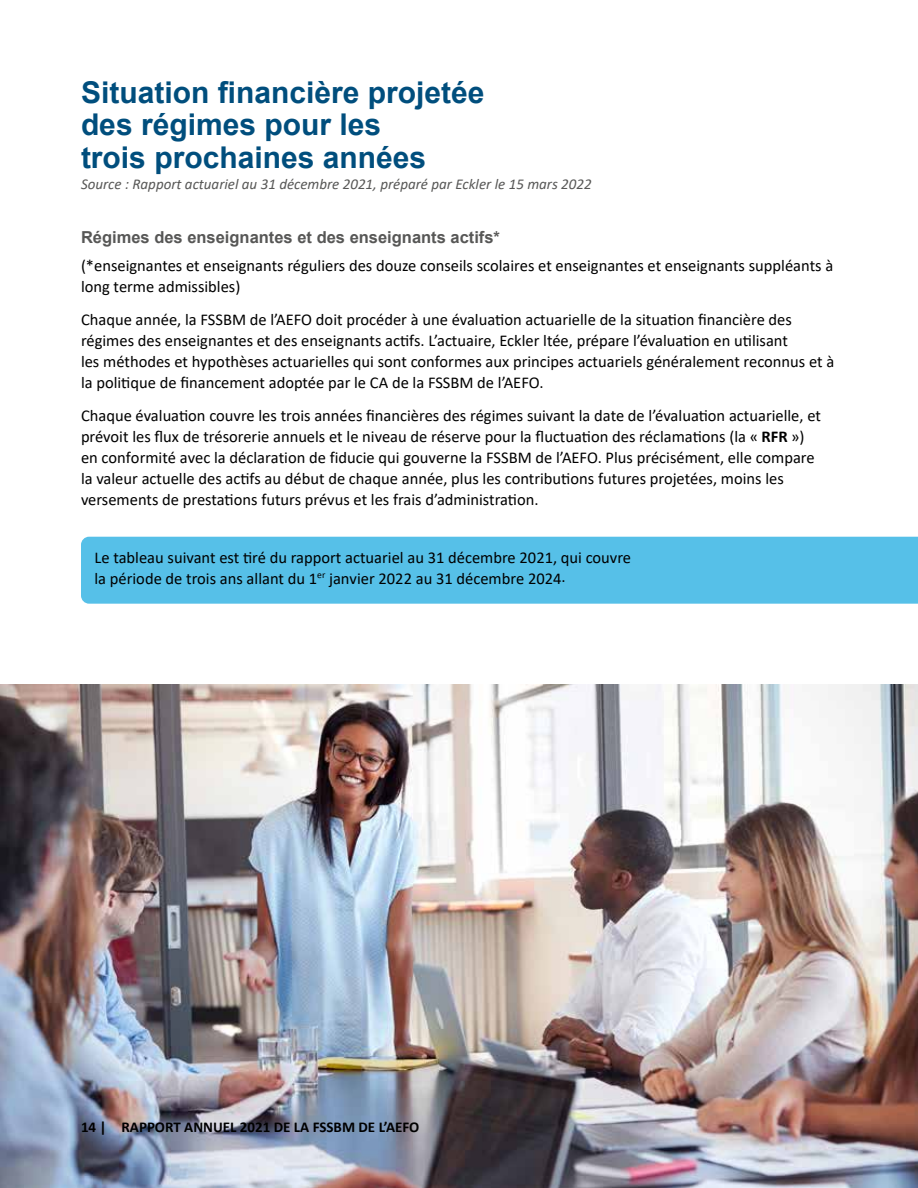
<style>
.page{position:relative;width:918px;height:1188px;background:#fff}
.page>*{position:absolute;margin:0;border:0;box-sizing:border-box;transform-origin:0 0}
.t1{font:700 30px/32.4px "Arial";color:#004e7d}
.t2{font:16.5px/21px "Calibri";color:#000}
.t3{font:700 16.5px "Arial";color:#575756}
.t4{font:italic 15px "Calibri";color:#575756}
.t5{font:700 15px "Calibri";color:#000}
.s1{font-weight:700}
</style>
<div class="page">
<img style="left:0;top:685px;width:918px;height:503px">
<div style="left:81px;top:537px;width:837px;height:67px;background:#56c0e8"></div>
<h1 class="t1" style="left:81px;top:76px;width:405px">Situation financière projetée des régimes pour les<br>trois prochaines années</h1>
<p class="t4" style="left:81px;top:173px;width:512px">Source : Rapport actuariel au 31 décembre 2021, préparé par Eckler le 15 mars 2022</p>
<p class="t3" style="left:81px;top:226px;width:421px">Régimes des enseignantes et des enseignants actifs*</p>
<p class="t2" style="left:81px;top:255px;width:754px">(*enseignantes et enseignants réguliers des douze conseils scolaires et enseignantes et enseignants suppléants à long terme admissibles)</p>
<p class="t2" style="left:81px;top:309px;width:755px">Chaque année, la FSSBM de l’AEFO doit procéder à une évaluation actuarielle de la situation financière des régimes des enseignantes et des enseignants actifs. L’actuaire, Eckler ltée, prépare l’évaluation en utilisant<br>les méthodes et hypothèses actuarielles qui sont conformes aux principes actuariels généralement reconnus et à la politique de financement adoptée par le CA de la FSSBM de l’AEFO.</p>
<p class="t2" style="left:81px;top:405px;width:742px">Chaque évaluation couvre les trois années financières des régimes suivant la date de l’évaluation actuarielle, et prévoit les flux de trésorerie annuels et le niveau de réserve pour la fluctuation des réclamations (la « <span class="s1">RFR</span> ») en conformité avec la déclaration de fiducie qui gouverne la FSSBM de l’AEFO. Plus précisément, elle compare la valeur actuelle des actifs au début de chaque année, plus les contributions futures projetées, moins les versements de prestations futurs prévus et les frais d’administration.</p>
<p class="t2" style="left:94px;top:546px;width:538px">Le tableau suivant est tiré du rapport actuariel au 31 décembre 2021, qui couvre la période de trois ans allant du 1<sup>er</sup> janvier 2022 au 31 décembre 2024.</p>
<p class="t5" style="left:81px;top:1117px;width:340px">14 | RAPPORT ANNUEL 2021 DE LA FSSBM DE L’AEFO</p>
</div>
